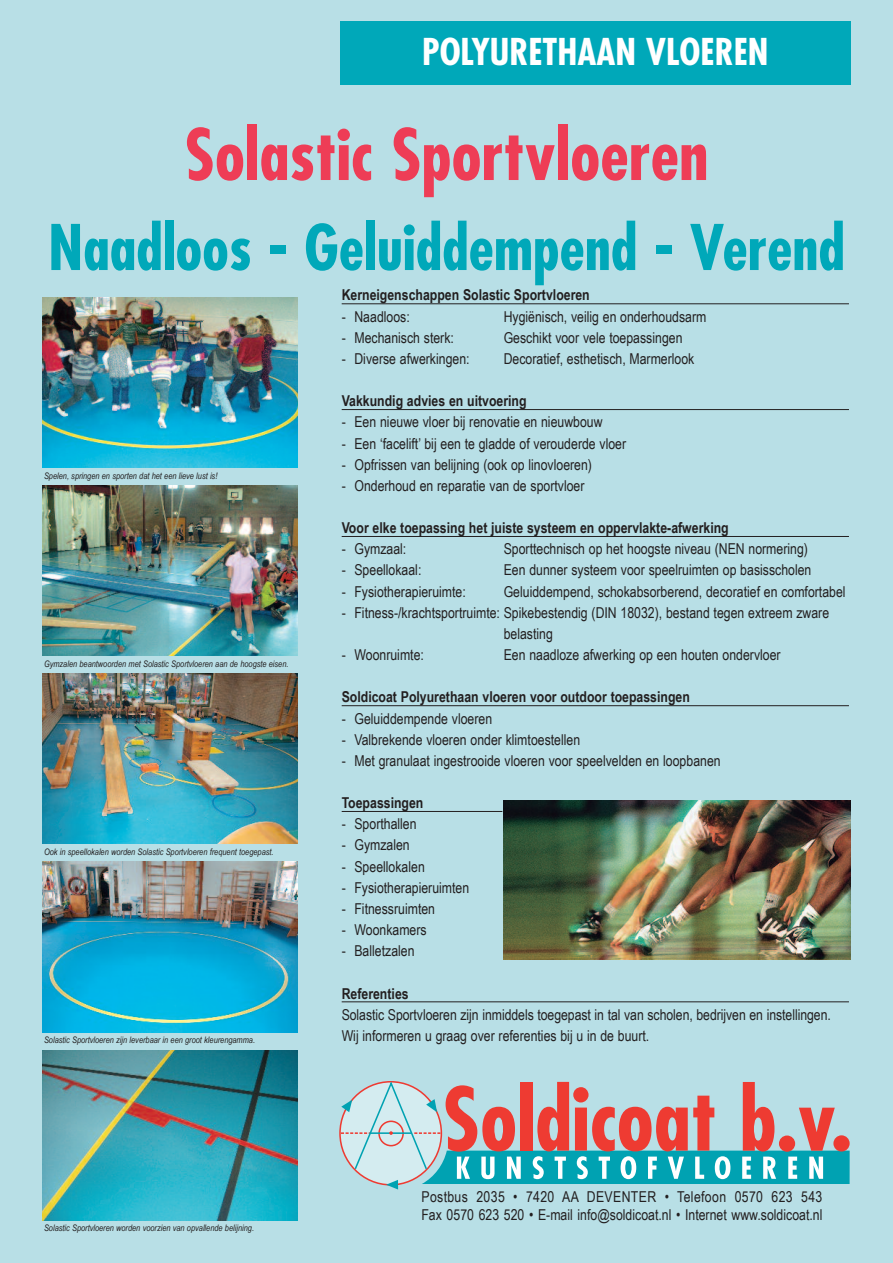
<style>
.page{position:relative;width:893px;height:1263px;background:#b8dfe6}
.page>*{position:absolute;margin:0;border:0;box-sizing:border-box;transform-origin:0 0}
.t1{font:700 condensed 69px "Futura";color:#ee3d56}
.t2{font:700 condensed 61.2px "Futura";color:#00a8b9}
.t3{font:700 condensed 36px "Futura";color:#fff}
.t4{font:15px/21.1px "Arial Narrow";color:#231f20}
.t5{font:700 15px "Arial Narrow";color:#231f20}
.t6{font:italic 9px "Arial Narrow";color:#231f20}
</style>
<div class="page">
<img style="left:43px;top:298px;width:255px;height:170px">
<img style="left:43px;top:486px;width:255px;height:170px">
<img style="left:43px;top:674px;width:255px;height:170px">
<img style="left:43px;top:862px;width:255px;height:170px">
<img style="left:43px;top:1050px;width:255px;height:170px">
<hr style="left:342px;top:304px;width:507px;height:1px;background:#231f20">
<hr style="left:342px;top:409px;width:507px;height:1px;background:#231f20">
<hr style="left:342px;top:536px;width:507px;height:1px;background:#231f20">
<hr style="left:342px;top:705px;width:507px;height:1px;background:#231f20">
<hr style="left:342px;top:811px;width:160px;height:1px;background:#231f20">
<hr style="left:342px;top:1001px;width:507px;height:1px;background:#231f20">
<div style="left:340px;top:21px;width:510px;height:64px;background:#00a8b9"></div>
<svg style="left:341px;top:1081px;width:509px;height:108px"></svg>
<div style="left:833px;top:1135px;width:17px;height:16px;background:#ee3b32;border-radius:50%"></div>
<img style="left:504px;top:800px;width:346px;height:159px">
<h3 class="t3" style="left:422px;top:36px;width:348px">POLYURETHAAN VLOEREN</h3>
<h1 class="t1" style="left:185px;top:124px;width:525px">Solastic Sportvloeren</h1>
<h2 class="t2" style="left:48px;top:221px;width:798px">Naadloos - Geluiddempend - Verend</h2>
<p class="t5" style="left:342px;top:286px;width:250px">Kerneigenschappen Solastic Sportvloeren</p>
<p class="t4" style="left:342px;top:306px;width:70px">- Naadloos:</p>
<p class="t4" style="left:504px;top:306px;width:204px">Hygiënisch, veilig en onderhoudsarm</p>
<p class="t4" style="left:342px;top:327px;width:114px">- Mechanisch sterk:</p>
<p class="t4" style="left:504px;top:327px;width:180px">Geschikt voor vele toepassingen</p>
<p class="t4" style="left:342px;top:348px;width:129px">- Diverse afwerkingen:</p>
<p class="t4" style="left:504px;top:348px;width:192px">Decoratief, esthetisch, Marmerlook</p>
<p class="t5" style="left:342px;top:392px;width:186px">Vakkundig advies en uitvoering</p>
<p class="t4" style="left:342px;top:411px;width:262px">- Een nieuwe vloer bij renovatie en nieuwbouw</p>
<p class="t4" style="left:342px;top:432px;width:286px">- Een ‘facelift’ bij een te gladde of verouderde vloer</p>
<p class="t4" style="left:342px;top:454px;width:252px">- Opfrissen van belijning (ook op linovloeren)</p>
<p class="t4" style="left:342px;top:475px;width:244px">- Onderhoud en reparatie van de sportvloer</p>
<p class="t5" style="left:342px;top:519px;width:389px">Voor elke toepassing het juiste systeem en oppervlakte-afwerking</p>
<p class="t4" style="left:342px;top:538px;width:66px">- Gymzaal:</p>
<p class="t4" style="left:504px;top:538px;width:306px">Sporttechnisch op het hoogste niveau (NEN normering)</p>
<p class="t4" style="left:342px;top:559px;width:81px">- Speellokaal:</p>
<p class="t4" style="left:504px;top:559px;width:309px">Een dunner systeem voor speelruimten op basisscholen</p>
<p class="t4" style="left:342px;top:581px;width:126px">- Fysiotherapieruimte:</p>
<p class="t4" style="left:504px;top:581px;width:343px">Geluiddempend, schokabsorberend, decoratief en comfortabel</p>
<p class="t4" style="left:504px;top:602px;width:327px;text-indent:-162px">- Fitness-/krachtsportruimte: Spikebestendig (DIN 18032), bestand tegen extreem zware belasting</p>
<p class="t4" style="left:342px;top:644px;width:84px">- Woonruimte:</p>
<p class="t4" style="left:504px;top:644px;width:278px">Een naadloze afwerking op een houten ondervloer</p>
<p class="t5" style="left:342px;top:688px;width:350px">Soldicoat Polyurethaan vloeren voor outdoor toepassingen</p>
<p class="t4" style="left:342px;top:707px;width:152px">- Geluiddempende vloeren</p>
<p class="t4" style="left:342px;top:729px;width:240px">- Valbrekende vloeren onder klimtoestellen</p>
<p class="t4" style="left:342px;top:750px;width:380px">- Met granulaat ingestrooide vloeren voor speelvelden en loopbanen</p>
<p class="t5" style="left:342px;top:794px;width:83px">Toepassingen</p>
<p class="t4" style="left:342px;top:813px;width:76px">- Sporthallen</p>
<p class="t4" style="left:342px;top:834px;width:70px">- Gymzalen</p>
<p class="t4" style="left:342px;top:855px;width:85px">- Speellokalen</p>
<p class="t4" style="left:342px;top:877px;width:129px">- Fysiotherapieruimten</p>
<p class="t4" style="left:342px;top:898px;width:95px">- Fitnessruimten</p>
<p class="t4" style="left:342px;top:919px;width:86px">- Woonkamers</p>
<p class="t4" style="left:342px;top:940px;width:74px">- Balletzalen</p>
<p class="t5" style="left:342px;top:984px;width:68px">Referenties</p>
<p class="t4" style="left:342px;top:1004px;width:491px">Solastic Sportvloeren zijn inmiddels toegepast in tal van scholen, bedrijven en instellingen.<br>Wij informeren u graag over referenties bij u in de buurt.</p>
<p class="t6" style="left:44px;top:470px;width:175px">Spelen, springen en sporten dat het een lieve lust is!</p>
<p class="t6" style="left:44px;top:658px;width:246px">Gymzalen beantwoorden met Solastic Sportvloeren aan de hoogste eisen.</p>
<p class="t6" style="left:44px;top:846px;width:231px">Ook in speellokalen worden Solastic Sportvloeren frequent toegepast.</p>
<p class="t6" style="left:44px;top:1035px;width:213px">Solastic Sportvloeren zijn leverbaar in een groot kleurengamma.</p>
<p class="t6" style="left:44px;top:1223px;width:212px">Solastic Sportvloeren worden voorzien van opvallende belijning.</p>
<p class="t4" style="left:421px;top:1188px;width:402px;line-height:18px">Postbus 2035 • 7420 AA DEVENTER • Telefoon 0570 623 543<br>Fax 0570 623 520 • E-mail info@soldicoat.nl • Internet www.soldicoat.nl</p>
</div>
